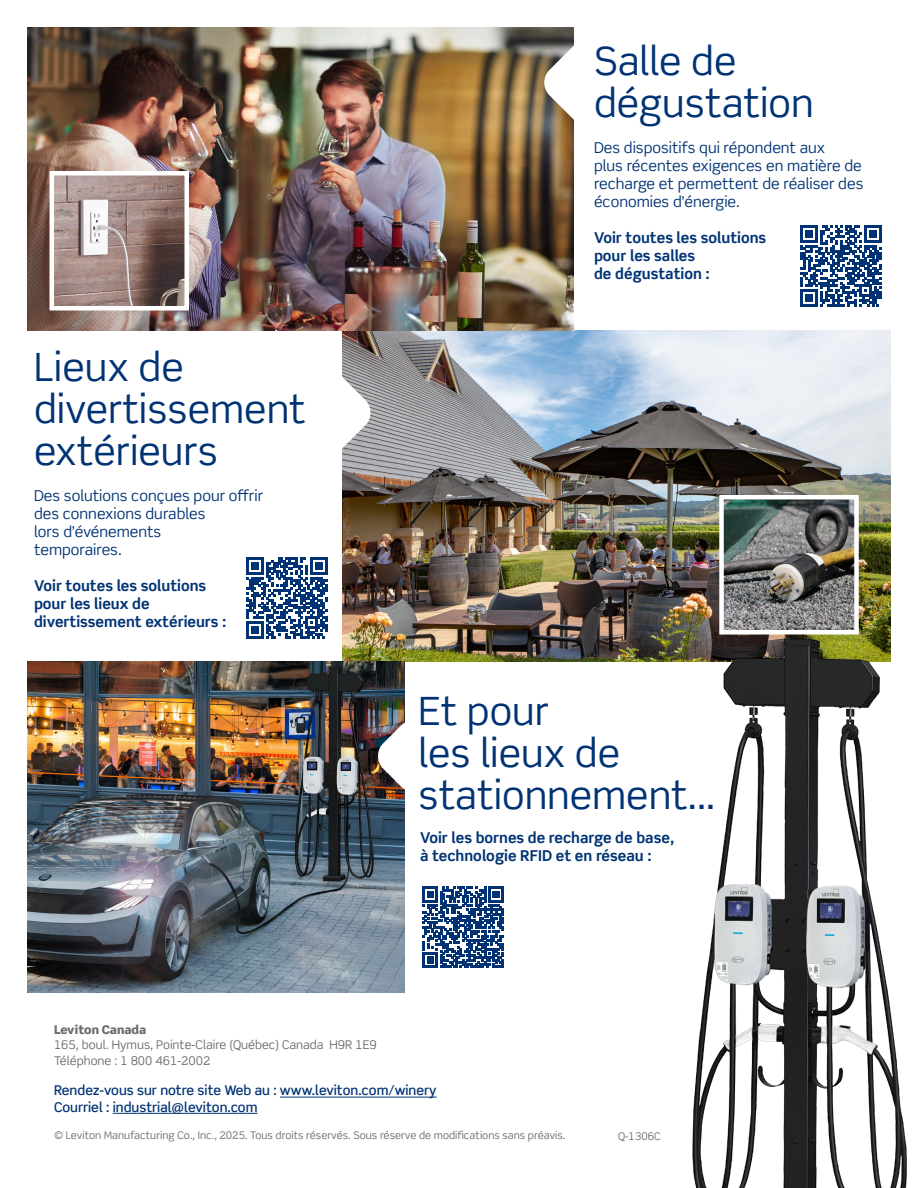
<style>
.page{position:relative;width:918px;height:1188px;background:#fff}
.page>*{position:absolute;margin:0;border:0;box-sizing:border-box;transform-origin:0 0}
.t1{font:39px/42px "Scene Std";color:#013374}
.t2{font:15px/18px "Scene Std";color:#013374}
.t3{font:700 15px/18px "Scene Std";color:#013374}
.t4{font:500 13.5px/16.2px "Scene Std";color:#013374}
.t5{font:12px "Scene Std";color:#6c6d70}
.t6{font:900 12px "Scene Std";color:#6c6d70}
.t7{font:10.5px "Scene Std";color:#6c6d70}
</style>
<div class="page">
<img style="left:342px;top:331px;width:549px;height:331px">
<svg style="left:342px;top:363px;width:30px;height:100px"></svg>
<img style="left:27px;top:27px;width:546px;height:304px">
<img style="left:27px;top:662px;width:378px;height:330px">
<svg style="left:542px;top:33px;width:32px;height:100px"></svg>
<img style="left:376px;top:718px;width:29px;height:76px">
<svg style="left:423px;top:887px;width:81px;height:81px"></svg>
<svg style="left:246px;top:558px;width:81px;height:81px"></svg>
<svg style="left:801px;top:225px;width:81px;height:81px"></svg>
<img style="left:55px;top:176px;width:129px;height:129px">
<div style="left:50px;top:171px;width:139px;height:139px;border:4px solid #fff"></div>
<hr style="left:280px;top:1097px;width:157px;height:1px;background:#013374">
<hr style="left:113px;top:1113px;width:145px;height:1px;background:#013374">
<img style="left:724px;top:500px;width:130px;height:125px">
<div style="left:719px;top:495px;width:140px;height:139px;border:4px solid #fff"></div>
<img style="left:548px;top:625px;width:359px;height:563px">
<p class="t1" style="left:34px;top:346px;width:273px">Lieux de divertissement extérieurs</p>
<p class="t2" style="left:34px;top:487px;width:231px">Des solutions conçues pour offrir</p>
<p class="t2" style="left:34px;top:505px;width:173px">des connexions durables lors d’événements temporaires.</p>
<p class="t3" style="left:34px;top:577px;width:194px">Voir toutes les solutions pour les lieux de divertissement extérieurs :</p>
<p class="t1" style="left:594px;top:40px;width:144px">Salle de</p>
<p class="t1" style="left:594px;top:82px;width:221px">dégustation</p>
<p class="t2" style="left:594px;top:139px;width:271px">Des dispositifs qui répondent aux<br>plus récentes exigences en matière de recharge et permettent de réaliser des économies d’énergie.</p>
<p class="t3" style="left:594px;top:229px;width:174px">Voir toutes les solutions pour les salles<br>de dégustation :</p>
<p class="t1" style="left:418px;top:690px;width:298px">Et pour<br>les lieux de stationnement…</p>
<p class="t3" style="left:420px;top:828px;width:256px">Voir les bornes de recharge de base, à technologie RFID et en réseau :</p>
<p class="t6" style="left:54px;top:1022px;width:94px">Leviton Canada</p>
<p class="t5" style="left:54px;top:1037px;width:324px">165, boul. Hymus, Pointe-Claire (Québec) Canada H9R 1E9</p>
<p class="t5" style="left:54px;top:1053px;width:158px">Téléphone : 1 800 461-2002</p>
<p class="t4" style="left:54px;top:1082px;width:384px">Rendez-vous sur notre site Web au : www.leviton.com/winery<br>Courriel : industrial@leviton.com</p>
<p class="t7" style="left:54px;top:1128px;width:513px">© Leviton Manufacturing Co., Inc., 2025. Tous droits réservés. Sous réserve de modifications sans préavis.</p>
<p class="t7" style="left:618px;top:1130px;width:44px">Q-1306C</p>
</div>
